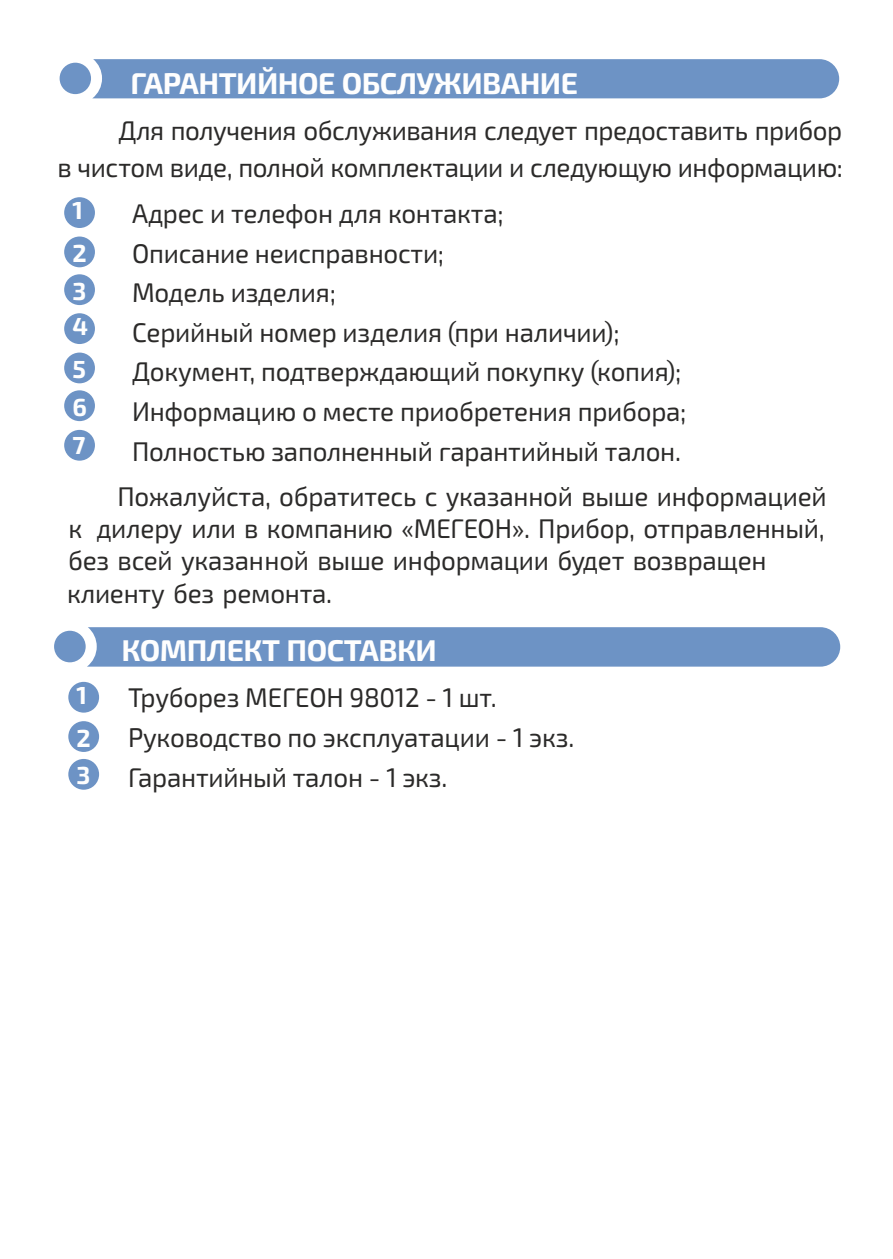
<style>
.page{position:relative;width:893px;height:1259px;background:#fff}
.page>*{position:absolute;margin:0;border:0;box-sizing:border-box;transform-origin:0 0}
.t1{font:700 30px "Exo 2.0";letter-spacing:-.02em;color:#fefefe}
.t2{font:27px/39.6px "Exo 2.0";letter-spacing:-.01em;color:#2b2a29;scale:.96 1}
.t3{font:700 24.6px/42.9px "Exo 2.0";color:#fefefe}
</style>
<div class="page">
<div style="left:60px;top:59px;width:779px;height:39px;background:#6d93c5"></div>
<div style="left:54px;top:627px;width:786px;height:39px;background:#6d93c5"></div>
<div style="left:64px;top:197px;width:31px;height:31px;background:#6d93c5;border-radius:50%"></div>
<div style="left:64px;top:236px;width:31px;height:31px;background:#6d93c5;border-radius:50%"></div>
<div style="left:64px;top:274px;width:31px;height:31px;background:#6d93c5;border-radius:50%"></div>
<div style="left:64px;top:313px;width:31px;height:31px;background:#6d93c5;border-radius:50%"></div>
<div style="left:64px;top:352px;width:31px;height:31px;background:#6d93c5;border-radius:50%"></div>
<div style="left:64px;top:390px;width:31px;height:31px;background:#6d93c5;border-radius:50%"></div>
<div style="left:64px;top:430px;width:31px;height:31px;background:#6d93c5;border-radius:50%"></div>
<div style="left:68px;top:682px;width:31px;height:30px;background:#6d93c5;border-radius:50%"></div>
<div style="left:68px;top:721px;width:31px;height:31px;background:#6d93c5;border-radius:50%"></div>
<div style="left:68px;top:759px;width:31px;height:30px;background:#6d93c5;border-radius:50%"></div>
<p class="t1" style="left:131px;top:73px;width:449px">ГАРАНТИЙНОЕ ОБСЛУЖИВАНИЕ</p>
<p class="t2" style="left:57px;top:114px;width:820px;line-height:37.2px;text-align:right">Для получения обслуживания следует предоставить прибор<br>в чистом виде, полной комплектации и следующую информацию:</p>
<p class="t2" style="left:132px;top:196px;width:579px">Адрес и телефон для контакта;<br>Описание неисправности;<br>Модель изделия;<br>Серийный номер изделия (при наличии); Документ, подтверждающий покупку (копия); Информацию о месте приобретения прибора; Полностью заполненный гарантийный талон.</p>
<p class="t2" style="left:67px;top:483px;width:793px;line-height:32.4px;text-indent:50px">Пожалуйста, обратитесь с указанной выше информацией к дилеру или в компанию «МЕГЕОН». Прибор, отправленный, без всей указанной выше информации будет возвращен клиенту без ремонта.</p>
<p class="t3" style="left:72px;top:191px;width:16px">1<br>2</p>
<p class="t3" style="left:72px;top:276px;width:17px;line-height:35.4px">3<br>4</p>
<p class="t3" style="left:72px;top:353px;width:16px;line-height:38.1px;text-align:justify">5<br>6<br>7</p>
<p class="t3" style="left:77px;top:676px;width:16px">1<br>2</p>
<p class="t3" style="left:77px;top:756px;width:15px">3</p>
<p class="t1" style="left:122px;top:640px;width:317px">КОМПЛЕКТ ПОСТАВКИ</p>
<p class="t2" style="left:128px;top:681px;width:466px">Труборез МЕГЕОН 98012 - 1 шт.<br>Руководство по эксплуатации - 1 экз.<br>Гарантийный талон - 1 экз.</p>
</div>
